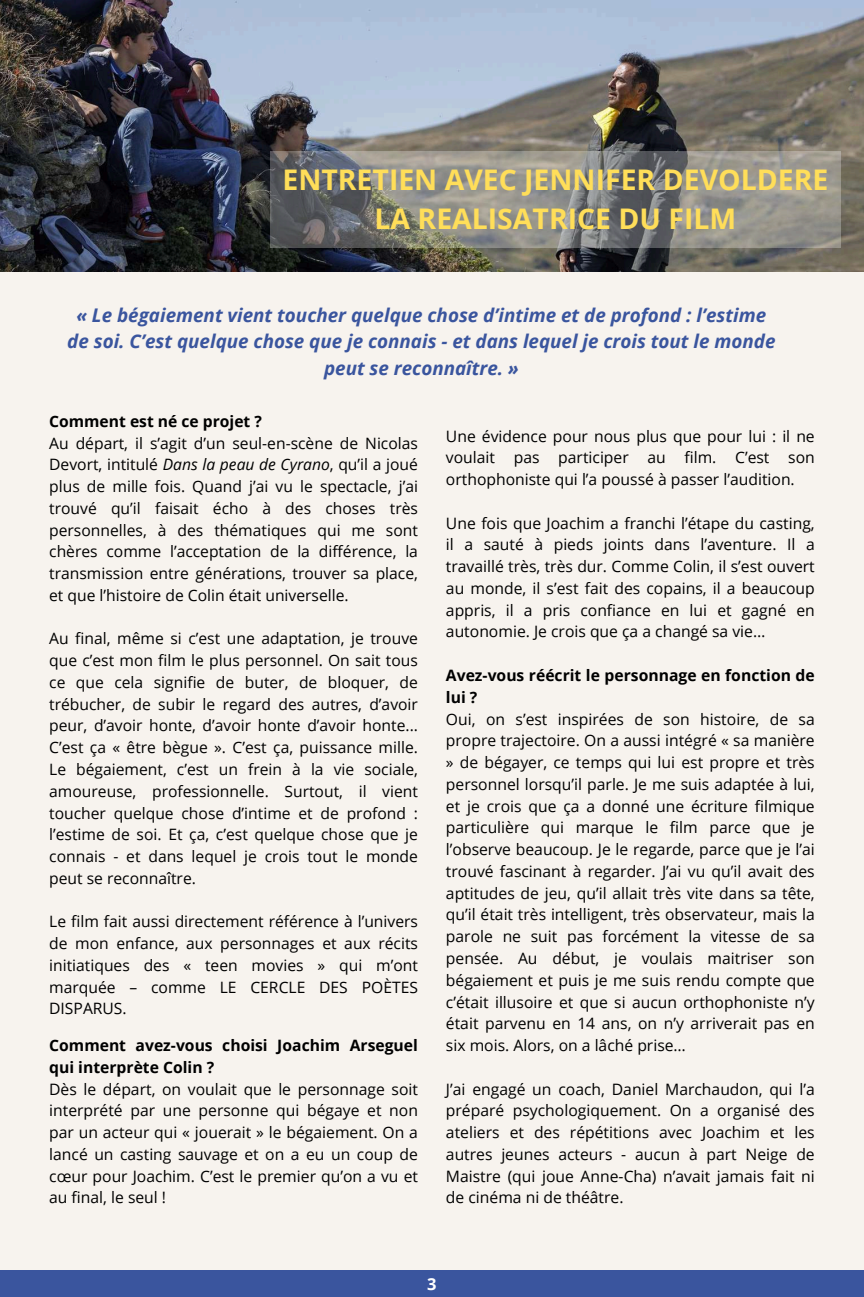
<style>
.page{position:relative;width:864px;height:1297px;background:#fff}
.page>*{position:absolute;margin:0;border:0;box-sizing:border-box;transform-origin:0 0}
.t1{font:700 28.4px/39.8px "Open Sans";color:#ffde59;text-align:center}
.t2{font:italic 700 18.8px/26.2px "Open Sans";color:#3a559e;text-align:center}
.t3{font:700 16.5px "Open Sans";color:#fff}
.t4{font:15.7px/21.8px "Open Sans";color:#000;text-align:justify}
.t5{font:700 15.7px/21.8px "Open Sans";color:#000}
.s1{font-style:italic}
</style>
<div class="page">
<div style="left:0;top:0;width:864px;height:1296px;background:#f7f3ee"></div>
<img style="left:0;top:0;width:864px;height:272px">
<svg style="left:270px;top:151px;width:571px;height:96px;background:#848480"></svg>
<div style="left:0;top:1269px;width:864px;height:27px;background:#3a559e"></div>
<h1 class="t1" style="left:282px;top:159px;width:547px">ENTRETIEN AVEC JENNIFER DEVOLDERE<br>LA REALISATRICE DU FILM</h1>
<p class="t2" style="left:67px;top:301px;width:710px">« Le bégaiement vient toucher quelque chose d’intime et de profond : l’estime de soi. C’est quelque chose que je connais - et dans lequel je crois tout le monde peut se reconnaître. »</p>
<p class="t5" style="left:49px;top:409px;width:214px">Comment est né ce projet ?</p>
<p class="t4" style="left:49px;top:431px;width:370px">Au départ, il s’agit d’un seul-en-scène de Nicolas Devort, intitulé <span class="s1">Dans la peau de Cyrano</span>, qu’il a joué plus de mille fois. Quand j’ai vu le spectacle, j’ai trouvé qu’il faisait écho à des choses très personnelles, à des thématiques qui me sont chères comme l’acceptation de la différence, la transmission entre générations, trouver sa place, et que l’histoire de Colin était universelle.</p>
<p class="t4" style="left:49px;top:627px;width:370px">Au final, même si c’est une adaptation, je trouve que c’est mon film le plus personnel. On sait tous ce que cela signifie de buter, de bloquer, de trébucher, de subir le regard des autres, d’avoir peur, d’avoir honte, d’avoir honte d’avoir honte...<br>C’est ça « être bègue ». C’est ça, puissance mille.<br>Le bégaiement, c’est un frein à la vie sociale, amoureuse, professionnelle. Surtout, il vient toucher quelque chose d’intime et de profond : l’estime de soi. Et ça, c’est quelque chose que je connais - et dans lequel je crois tout le monde peut se reconnaître.</p>
<p class="t4" style="left:49px;top:910px;width:370px">Le film fait aussi directement référence à l’univers de mon enfance, aux personnages et aux récits initiatiques des « teen movies » qui m’ont marquée – comme LE CERCLE DES POÈTES DISPARUS.</p>
<p class="t5" style="left:49px;top:1033px;width:370px">Comment avez-vous choisi Joachim Arseguel qui interprète Colin ?</p>
<p class="t4" style="left:49px;top:1077px;width:370px">Dès le départ, on voulait que le personnage soit interprété par une personne qui bégaye et non par un acteur qui « jouerait » le bégaiement. On a lancé un casting sauvage et on a eu un coup de cœur pour Joachim. C’est le premier qu’on a vu et au final, le seul !</p>
<p class="t4" style="left:446px;top:424px;width:370px">Une évidence pour nous plus que pour lui : il ne voulait pas participer au film. C’est son orthophoniste qui l’a poussé à passer l’audition.</p>
<p class="t4" style="left:446px;top:511px;width:370px">Une fois que Joachim a franchi l’étape du casting, il a sauté à pieds joints dans l’aventure. Il a travaillé très, très dur. Comme Colin, il s’est ouvert au monde, il s’est fait des copains, il a beaucoup appris, il a pris confiance en lui et gagné en autonomie. Je crois que ça a changé sa vie…</p>
<p class="t5" style="left:446px;top:663px;width:370px">Avez-vous réécrit le personnage en fonction de lui ?</p>
<p class="t4" style="left:446px;top:707px;width:370px">Oui, on s’est inspirées de son histoire, de sa propre trajectoire. On a aussi intégré « sa manière » de bégayer, ce temps qui lui est propre et très personnel lorsqu’il parle. Je me suis adaptée à lui, et je crois que ça a donné une écriture filmique particulière qui marque le film parce que je l’observe beaucoup. Je le regarde, parce que je l’ai trouvé fascinant à regarder. J’ai vu qu’il avait des aptitudes de jeu, qu’il allait très vite dans sa tête, qu’il était très intelligent, très observateur, mais la parole ne suit pas forcément la vitesse de sa pensée. Au début, je voulais maitriser son bégaiement et puis je me suis rendu compte que c’était illusoire et que si aucun orthophoniste n’y était parvenu en 14 ans, on n’y arriverait pas en six mois. Alors, on a lâché prise…</p>
<p class="t4" style="left:446px;top:1077px;width:370px">J’ai engagé un coach, Daniel Marchaudon, qui l’a préparé psychologiquement. On a organisé des ateliers et des répétitions avec Joachim et les autres jeunes acteurs - aucun à part Neige de Maistre (qui joue Anne-Cha) n’avait jamais fait ni de cinéma ni de théâtre.</p>
<p class="t3" style="left:427px;top:1271px;width:11px">3</p>
</div>
